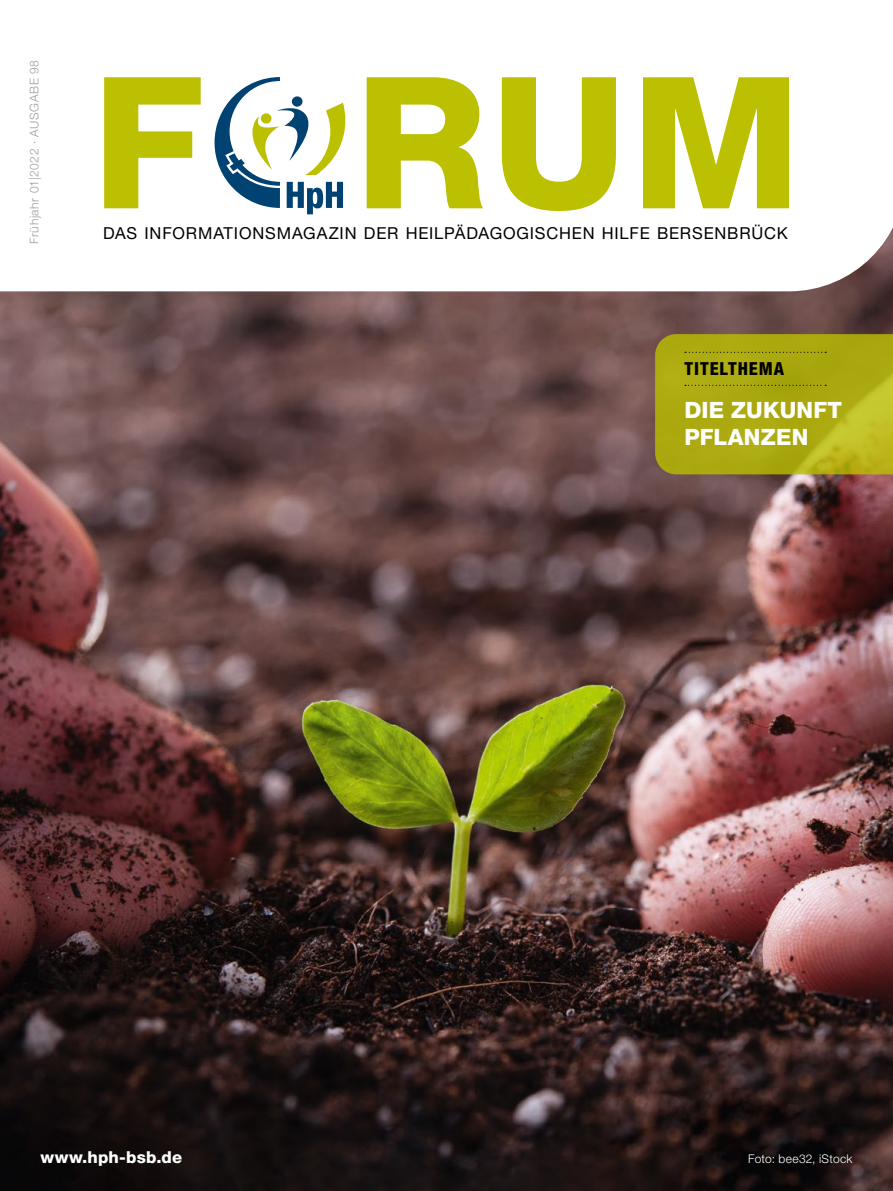
<style>
.page{position:relative;width:893px;height:1191px;background:#fff}
.page>*{position:absolute;margin:0;border:0;box-sizing:border-box;transform-origin:0 0}
.t1{font:800 22.5px/27px "Helvetica Neue LT Std";letter-spacing:.01em;color:#fff}
.t2{font:800 condensed 18px "Helvetica Neue LT Std";letter-spacing:.055em;color:#000}
.t3{font:16.5px "Helvetica Neue LT Std";letter-spacing:.05em;color:#000}
.t4{font:800 16.5px "Helvetica Neue LT Std";letter-spacing:.01em;color:#fff}
.t5{font:300 12px "Helvetica Neue LT Std";letter-spacing:.055em;color:#9c9d9d}
.t6{font:300 12px "Helvetica Neue LT Std";letter-spacing:.025em;color:#fff}
</style>
<div class="page">
<img style="left:0;top:291px;width:893px;height:900px">
<svg style="left:307px;top:78px;width:586px;height:213px"></svg>
<svg style="left:307px;top:211px;width:38px;height:3px"></svg>
<svg style="left:104px;top:77px;width:685px;height:134px"></svg>
<svg style="left:655px;top:334px;width:238px;height:140px;background:#adab13"></svg>
<p class="t5" style="left:27px;top:244px;width:185px;rotate:-90deg">Frühjahr 01|2022 · AUSGABE 98</p>
<p class="t3" style="left:103px;top:223px;width:686px">DAS INFORMATIONSMAGAZIN DER HEILPÄDAGOGISCHEN HILFE BERSENBRÜCK</p>
<p class="t2" style="left:684px;top:358px;width:101px">TITELTHEMA</p>
<h1 class="t1" style="left:684px;top:396px;width:159px">DIE ZUKUNFT<br>PFLANZEN</h1>
<p class="t4" style="left:40px;top:1147px;width:143px">www.hph-bsb.de</p>
<p class="t6" style="left:748px;top:1151px;width:106px">Foto: bee32, iStock</p>
</div>
